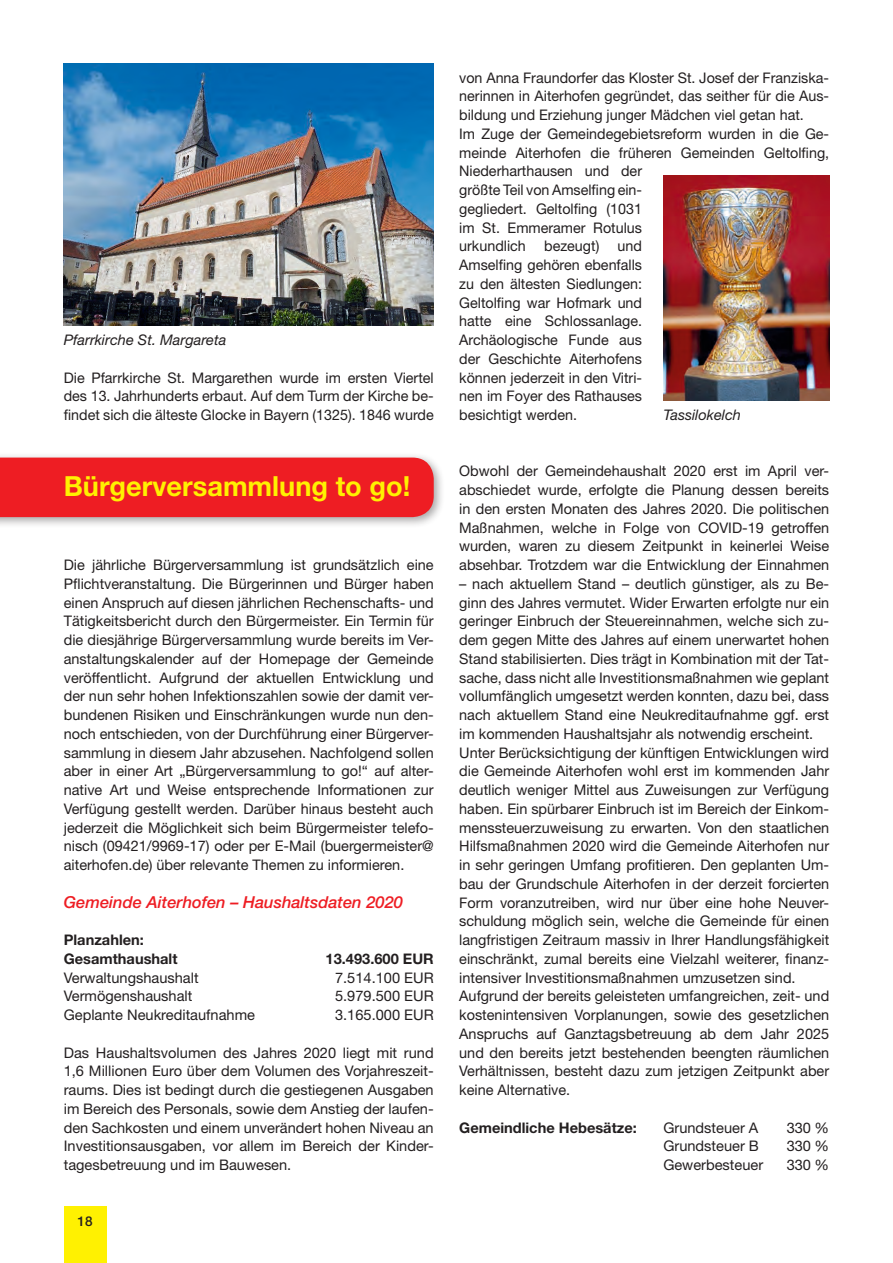
<style>
.page{position:relative;width:893px;height:1263px;background:#fff}
.page>*{position:absolute;margin:0;border:0;box-sizing:border-box;transform-origin:0 0}
.t1{font:700 27.75px "Helvetica Neue LT";color:#fff101}
.t2{font:italic 500 16.5px "Helvetica Neue LT";color:#ee1d23}
.t3{font:14.7px/18.8px "Helvetica Neue LT";color:#231f20;text-align:justify}
.t4{font:700 14.7px/18.8px "Helvetica Neue LT";color:#231f20}
.t5{font:italic 14.7px "Helvetica Neue LT";color:#231f20}
.t6{font:500 13.5px "Helvetica Neue LT";color:#231f20}
</style>
<div class="page">
<div style="left:64px;top:1206px;width:42px;height:57px;background:#fff101"></div>
<img style="left:663px;top:176px;width:166px;height:225px">
<img style="left:64px;top:64px;width:370px;height:262px">
<div style="left:0;top:452px;width:445px;height:76px;background:#231f20;opacity:.4"></div>
<div style="left:0;top:458px;width:434px;height:59px;background:#ee1d23"></div>
<p class="t5" style="left:64px;top:331px;width:164px">Pfarrkirche St. Margareta</p>
<p class="t3" style="left:64px;top:368px;width:371px">Die Pfarrkirche St. Margarethen wurde im ersten Viertel des 13. Jahrhunderts erbaut. Auf dem Turm der Kirche be&shy;findet sich die älteste Glocke in Bayern (1325). 1846 wurde</p>
<h1 class="t1" style="left:64px;top:469px;width:348px">Bürgerversammlung to go!</h1>
<p class="t3" style="left:64px;top:555px;width:371px">Die jährliche Bürgerversammlung ist grundsätzlich eine Pflichtveranstaltung. Die Bürgerinnen und Bürger haben einen Anspruch auf diesen jährlichen Rechenschafts- und Tätigkeitsbericht durch den Bürgermeister. Ein Termin für die diesjährige Bürgerversammlung wurde bereits im Ver&shy;anstaltungskalender auf der Homepage der Gemeinde veröffentlicht. Aufgrund der aktuellen Entwicklung und der nun sehr hohen Infektionszahlen sowie der damit ver&shy;bundenen Risiken und Einschränkungen wurde nun den&shy;noch entschieden, von der Durchführung einer Bürgerver&shy;sammlung in diesem Jahr abzusehen. Nachfolgend sollen aber in einer Art „Bürgerversammlung to go!“ auf alter&shy;native Art und Weise entsprechende Informationen zur Verfügung gestellt werden. Darüber hinaus besteht auch jederzeit die Möglichkeit sich beim Bürgermeister telefo&shy;nisch (09421/9969-17) oder per E-Mail (buergermeister@ aiterhofen.de) über relevante Themen zu informieren.</p>
<p class="t2" style="left:64px;top:892px;width:341px">Gemeinde Aiterhofen – Haushaltsdaten 2020</p>
<p class="t4" style="left:64px;top:930px;width:115px">Planzahlen:<br>Gesamthaushalt</p>
<p class="t4" style="left:326px;top:949px;width:110px">13.493.600 EUR</p>
<p class="t3" style="left:64px;top:968px;width:136px">Verwaltungshaushalt</p>
<p class="t3" style="left:335px;top:968px;width:100px">7.514.100 EUR</p>
<p class="t3" style="left:64px;top:986px;width:130px">Vermögenshaushalt</p>
<p class="t3" style="left:335px;top:986px;width:100px">5.979.500 EUR</p>
<p class="t3" style="left:64px;top:1005px;width:193px">Geplante Neukreditaufnahme</p>
<p class="t3" style="left:335px;top:1005px;width:100px">3.165.000 EUR</p>
<p class="t3" style="left:64px;top:1043px;width:371px">Das Haushaltsvolumen des Jahres 2020 liegt mit rund 1,6 Millionen Euro über dem Volumen des Vorjahreszeit&shy;raums. Dies ist bedingt durch die gestiegenen Ausgaben im Bereich des Personals, sowie dem Anstieg der laufen&shy;den Sachkosten und einem unverändert hohen Niveau an Investitionsausgaben, vor allem im Bereich der Kinder&shy;tagesbetreuung und im Bauwesen.</p>
<p class="t6" style="left:78px;top:1213px;width:17px">18</p>
<p class="t3" style="left:459px;top:68px;width:371px;text-align:left">von Anna Fraundorfer das Kloster St. Josef der Franziska&shy;nerinnen in Aiterhofen gegründet, das seither für die Aus&shy;bildung und Erziehung junger Mädchen viel getan hat.<br>Im Zuge der Gemeindegebietsreform wurden in die Ge&shy;meinde Aiterhofen die früheren Gemeinden Geltolfing, Niederharthausen und der<br>größte Teil von Amselfing ein-<br>gegliedert. Geltolfing (1031<br>im St. Emmeramer Rotulus<br>urkundlich bezeugt) und<br>Amselfing gehören ebenfalls<br>zu den ältesten Siedlungen:<br>Geltolfing war Hofmark und<br>hatte eine Schlossanlage.<br>Archäologische Funde aus<br>der Geschichte Aiterhofens<br>können jederzeit in den Vitri-<br>nen im Foyer des Rathauses<br>besichtigt werden.</p>
<p class="t5" style="left:663px;top:405px;width:79px">Tassilokelch</p>
<p class="t3" style="left:459px;top:461px;width:371px">Obwohl der Gemeindehaushalt 2020 erst im April ver&shy;abschiedet wurde, erfolgte die Planung dessen bereits in den ersten Monaten des Jahres 2020. Die politischen Maßnahmen, welche in Folge von COVID-19 getroffen wurden, waren zu diesem Zeitpunkt in keinerlei Weise absehbar. Trotzdem war die Entwicklung der Einnahmen</p>
<p class="t3" style="left:459px;top:574px;width:371px;text-align:left">– nach aktuellem Stand – deutlich günstiger, als zu Be&shy;ginn des Jahres vermutet. Wider Erwarten erfolgte nur ein geringer Einbruch der Steuereinnahmen, welche sich zu&shy;dem gegen Mitte des Jahres auf einem unerwartet hohen Stand stabilisierten. Dies trägt in Kombination mit der Tat&shy;sache, dass nicht alle Investitionsmaßnahmen wie geplant vollumfänglich umgesetzt werden konnten, dazu bei, dass nach aktuellem Stand eine Neukreditaufnahme ggf. erst im kommenden Haushaltsjahr als notwendig erscheint.<br>Unter Berücksichtigung der künftigen Entwicklungen wird die Gemeinde Aiterhofen wohl erst im kommenden Jahr deutlich weniger Mittel aus Zuweisungen zur Verfügung haben. Ein spürbarer Einbruch ist im Bereich der Einkom&shy;menssteuerzuweisung zu erwarten. Von den staatlichen Hilfsmaßnahmen 2020 wird die Gemeinde Aiterhofen nur in sehr geringen Umfang profitieren. Den geplanten Um&shy;bau der Grundschule Aiterhofen in der derzeit forcierten Form voranzutreiben, wird nur über eine hohe Neuver&shy;schuldung möglich sein, welche die Gemeinde für einen langfristigen Zeitraum massiv in Ihrer Handlungsfähigkeit einschränkt, zumal bereits eine Vielzahl weiterer, finanz&shy;intensiver Investitionsmaßnahmen umzusetzen sind.<br>Aufgrund der bereits geleisteten umfangreichen, zeit- und kostenintensiven Vorplanungen, sowie des gesetzlichen Anspruchs auf Ganztagsbetreuung ab dem Jahr 2025 und den bereits jetzt bestehenden beengten räumlichen Verhältnissen, besteht dazu zum jetzigen Zeitpunkt aber keine Alternative.</p>
<p class="t4" style="left:459px;top:1118px;width:179px">Gemeindliche Hebesätze:</p>
<p class="t3" style="left:663px;top:1118px;width:97px">Grundsteuer A</p>
<p class="t3" style="left:787px;top:1118px;width:44px">330 %</p>
<p class="t3" style="left:663px;top:1136px;width:97px">Grundsteuer B</p>
<p class="t3" style="left:787px;top:1136px;width:44px">330 %</p>
<p class="t3" style="left:663px;top:1155px;width:101px">Gewerbesteuer</p>
<p class="t3" style="left:787px;top:1155px;width:44px">330 %</p>
</div>
